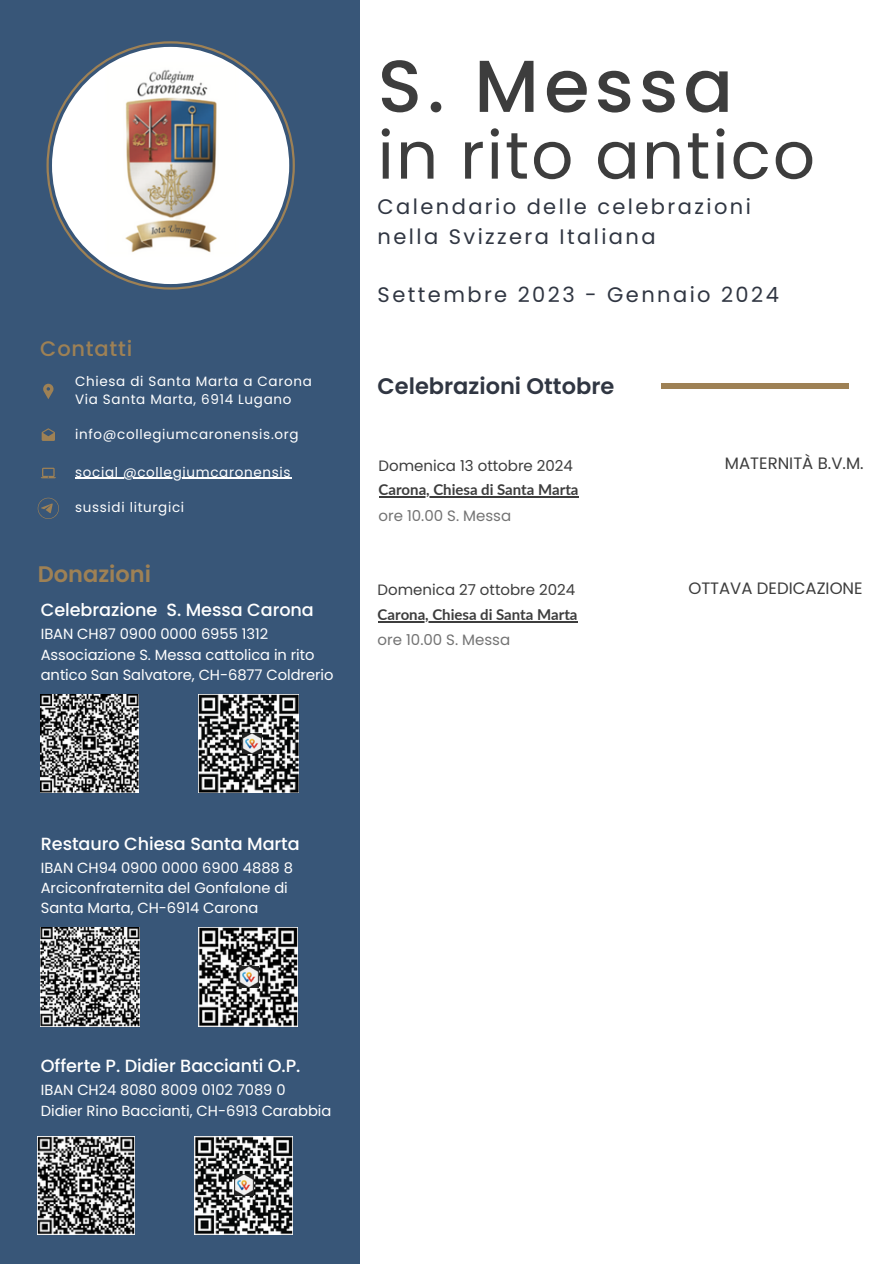
<style>
.page{position:relative;width:893px;height:1264px;background:#fff}
.page>*{position:absolute;margin:0;border:0;box-sizing:border-box;transform-origin:0 0}
.t1{font:500 73.35px "Poppins";letter-spacing:.07em;color:#3d3d3d}
.t2{font:66px "Poppins";letter-spacing:.03em;color:#3d3d3d}
.t3{font:600 22.5px "Poppins";color:#303642}
.t4{font:600 22.5px "Poppins";color:#9e8155}
.t5{font:21px/29.2px "Poppins";letter-spacing:.115em;color:#303642}
.t6{font:500 21px "Poppins";letter-spacing:.035em;color:#9e8155}
.t7{font:500 17.55px "Poppins";letter-spacing:-.005em;color:#fff}
.t8{font:16.5px "Poppins";color:#3d3d3d}
.t9{font:700 15px "Lato";color:#3d3d3d}
.t10{font:15px "Poppins";color:#3d3d3d}
.t11{font:15px "Poppins";color:#737373}
.t12{font:14.7px/20.2px "Poppins";letter-spacing:-.005em;color:#fff}
.t13{font:13.5px "Poppins";letter-spacing:.05em;color:#fff}
</style>
<div class="page">
<div style="left:0;top:0;width:359px;height:1263px;background:#385678"></div>
<div style="left:661px;top:383px;width:188px;height:5px;background:#9e8155"></div>
<svg style="left:46px;top:41px;width:249px;height:248px"></svg>
<img style="left:52px;top:47px;width:237px;height:237px;border-radius:50%">
<hr style="left:378px;top:496px;width:200px;height:1px;background:#3d3d3d">
<svg style="left:43px;top:384px;width:10px;height:15px"></svg>
<svg style="left:41px;top:467px;width:14px;height:11px"></svg>
<svg style="left:42px;top:428px;width:13px;height:13px"></svg>
<svg style="left:38px;top:497px;width:21px;height:22px"></svg>
<img style="left:41px;top:694px;width:98px;height:98px">
<img style="left:41px;top:927px;width:99px;height:99px">
<img style="left:199px;top:694px;width:99px;height:98px">
<img style="left:199px;top:927px;width:99px;height:99px">
<img style="left:239px;top:967px;width:19px;height:20px">
<img style="left:242px;top:733px;width:19px;height:20px">
<img style="left:38px;top:1136px;width:96px;height:98px">
<img style="left:195px;top:1136px;width:98px;height:98px">
<hr style="left:75px;top:478px;width:216px;height:1px;background:#fff">
<img style="left:234px;top:1174px;width:19px;height:21px">
<hr style="left:377px;top:621px;width:200px;height:1px;background:#3d3d3d">
<p class="t6" style="left:40px;top:333px;width:93px">Contatti</p>
<p class="t13" style="left:75px;top:372px;width:238px">Chiesa di Santa Marta a Carona</p>
<p class="t13" style="left:75px;top:390px;width:218px">Via Santa Marta, 6914 Lugano</p>
<p class="t13" style="left:75px;top:425px;width:225px">info@collegiumcaronensis.org</p>
<p class="t13" style="left:75px;top:462px;width:217px">social @collegiumcaronensis</p>
<p class="t13" style="left:75px;top:497px;width:111px">sussidi liturgici</p>
<p class="t4" style="left:38px;top:558px;width:115px">Donazioni</p>
<p class="t7" style="left:41px;top:598px;width:274px">Celebrazione S. Messa Carona</p>
<p class="t12" style="left:41px;top:624px;width:229px">IBAN CH87 0900 0000 6955 1312</p>
<p class="t12" style="left:41px;top:644px;width:294px">Associazione S. Messa cattolica in rito antico San Salvatore, CH-6877 Coldrerio</p>
<p class="t1" style="left:377px;top:35px;width:357px">S. Messa</p>
<p class="t2" style="left:377px;top:109px;width:439px">in rito antico</p>
<p class="t5" style="left:377px;top:192px;width:375px">Calendario delle celebrazioni nella Svizzera Italiana</p>
<p class="t5" style="left:377px;top:280px;width:403px">Settembre 2023 - Gennaio 2024</p>
<p class="t3" style="left:377px;top:370px;width:238px">Celebrazioni Ottobre</p>
<p class="t10" style="left:378px;top:455px;width:196px">Domenica 13 ottobre 2024</p>
<p class="t8" style="left:725px;top:452px;width:140px">MATERNITÀ B.V.M.</p>
<p class="t11" style="left:378px;top:505px;width:134px">ore 10.00 S. Messa</p>
<p class="t9" style="left:378px;top:480px;width:201px">Carona, Chiesa di Santa Marta</p>
<p class="t10" style="left:377px;top:579px;width:199px">Domenica 27 ottobre 2024</p>
<p class="t11" style="left:377px;top:629px;width:134px">ore 10.00 S. Messa</p>
<p class="t9" style="left:377px;top:605px;width:201px">Carona, Chiesa di Santa Marta</p>
<p class="t8" style="left:688px;top:576px;width:176px">OTTAVA DEDICAZIONE</p>
<p class="t7" style="left:41px;top:831px;width:260px">Restauro Chiesa Santa Marta</p>
<p class="t12" style="left:41px;top:857px;width:254px">IBAN CH94 0900 0000 6900 4888 8</p>
<p class="t12" style="left:41px;top:877px;width:248px">Arciconfraternita del Gonfalone di<br>Santa Marta, CH-6914 Carona</p>
<p class="t7" style="left:41px;top:1053px;width:261px">Offerte P. Didier Baccianti O.P.</p>
<p class="t12" style="left:41px;top:1080px;width:246px">IBAN CH24 8080 8009 0102 7089 0</p>
<p class="t12" style="left:41px;top:1100px;width:292px">Didier Rino Baccianti, CH-6913 Carabbia</p>
</div>
